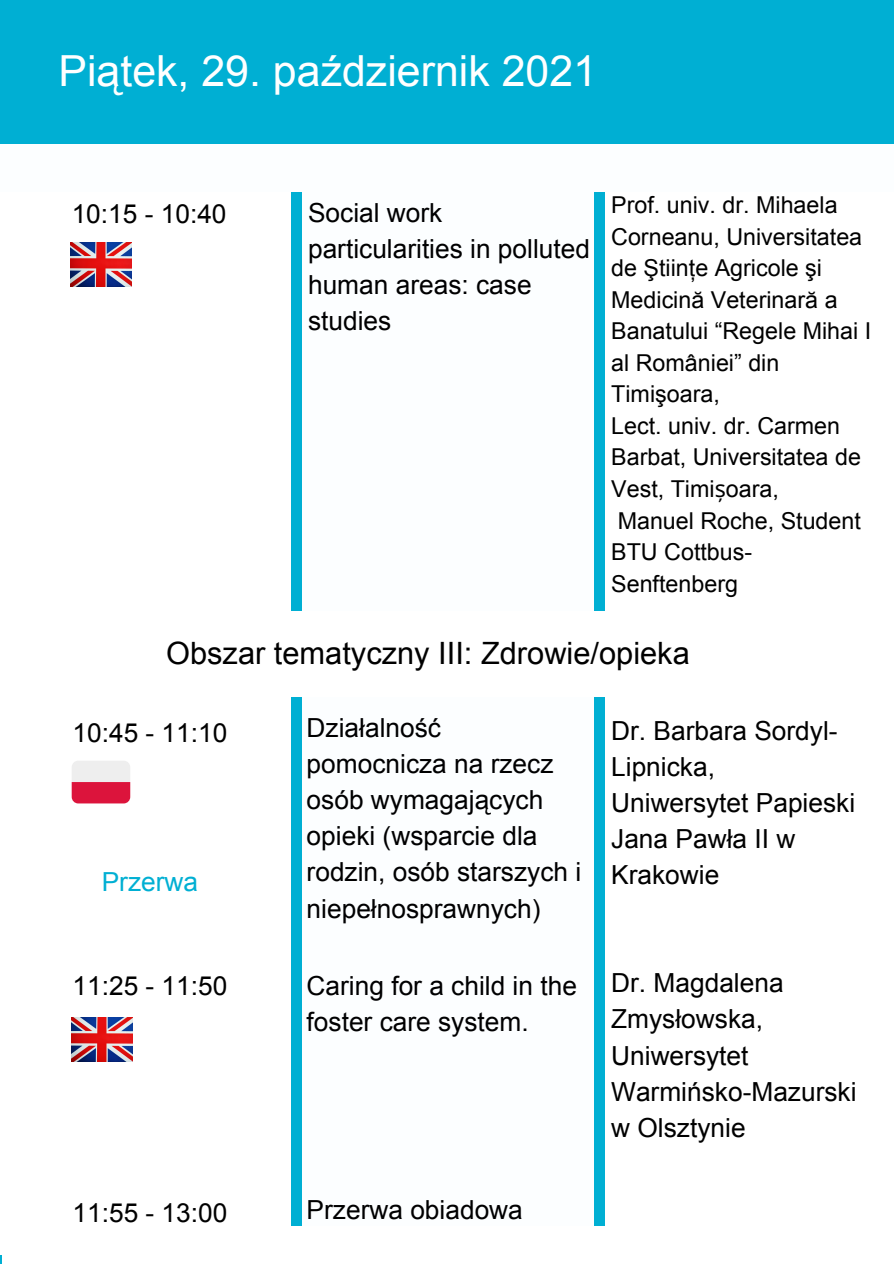
<style>
.page{position:relative;width:894px;height:1264px;background:#fff}
.page>*{position:absolute;margin:0;border:0;box-sizing:border-box;transform-origin:0 0}
.t1{font:42.9px "Arial";color:#fff}
.t2{font:30.75px "Arial";color:#000}
.t3{font:26.25px/36px "Arial";color:#000}
.t4{font:26.25px "Arial";color:#00afd3}
.t5{font:23.25px/31.5px "Arial";color:#000}
.s1{font-family:"Noto Sans"}
</style>
<div class="page">
<div style="left:0;top:0;width:893px;height:1263px;background:#00afd3"></div>
<div style="left:0;top:182px;width:290px;height:1072px;background:#fff"></div>
<div style="left:302px;top:182px;width:291px;height:1072px;background:#fcfeff"></div>
<div style="left:605px;top:182px;width:288px;height:1072px;background:#fff"></div>
<div style="left:0;top:144px;width:893px;height:47px;background:#fcfeff"></div>
<div style="left:2px;top:1226px;width:891px;height:37px;background:#fff"></div>
<div style="left:0;top:611px;width:893px;height:85px;background:#fff"></div>
<svg style="left:72px;top:761px;width:58px;height:42px;background:#e58296"></svg>
<img style="left:71px;top:242px;width:61px;height:44px">
<img style="left:72px;top:1017px;width:60px;height:44px">
<p class="t1" style="left:58px;top:47px;width:540px">Piątek, 29. październik 2021</p>
<p class="t3" style="left:72px;top:196px;width:156px">10:15 - 10:40</p>
<p class="t3" style="left:308px;top:195px;width:283px">Social work particularities in polluted human areas: case studies</p>
<p class="t5" style="left:611px;top:189px;width:261px">Prof. univ. dr. Mihaela<br>Corneanu, Universitatea de Ştiinţe Agricole şi<br>Medicină Veterinară a<br>Banatului “Regele Mihai I al României” din<br>Timişoara,</p>
<p class="t5" style="left:611px;top:410px;width:251px">Lect. univ. dr. Carmen<br>Barbat, Universitatea de<br>Vest, Timi<span class="s1">ș</span>oara,<br>Manuel Roche, Student<br>BTU Cottbus-<br>Senftenberg</p>
<p class="t2" style="left:166px;top:636px;width:525px">Obszar tematyczny III: Zdrowie/opieka</p>
<p class="t3" style="left:72px;top:715px;width:156px">10:45 - 11:10</p>
<p class="t4" style="left:102px;top:867px;width:98px">Przerwa</p>
<p class="t3" style="left:306px;top:710px;width:276px">Działalność pomocnicza na rzecz osób wymagających opieki (wsparcie dla rodzin, osób starszych i niepełnosprawnych)</p>
<p class="t3" style="left:611px;top:713px;width:245px">Dr. Barbara Sordyl-<br>Lipnicka,<br>Uniwersytet Papieski<br>Jana Pawła II w<br>Krakowie</p>
<p class="t3" style="left:72px;top:967px;width:156px">11:25 - 11:50</p>
<p class="t3" style="left:306px;top:968px;width:272px">Caring for a child in the foster care system.</p>
<p class="t3" style="left:611px;top:965px;width:247px">Dr. Magdalena<br>Zmysłowska,<br>Uniwersytet<br>Warmińsko-Mazurski w Olsztynie</p>
<p class="t3" style="left:72px;top:1194px;width:156px">11:55 - 13:00</p>
<p class="t3" style="left:306px;top:1192px;width:218px">Przerwa obiadowa</p>
</div>
